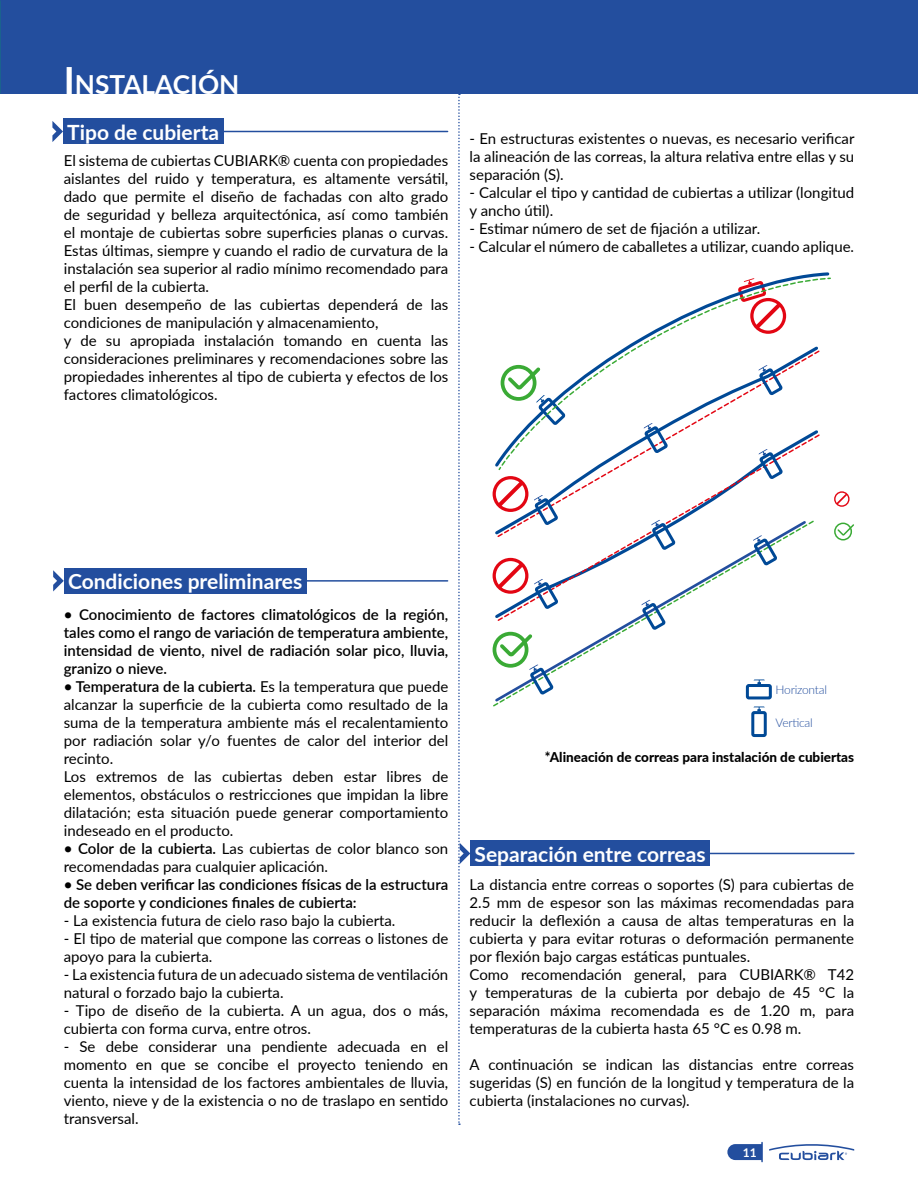
<style>
.page{position:relative;width:918px;height:1188px;background:#fff}
.page>*{position:absolute;margin:0;border:0;box-sizing:border-box;transform-origin:0 0}
.t1{font:700 26.25px "Lato";color:#fff}
.t2{font:700 21px "Lato";color:#fff}
.t3{font:15px/18px "Lato";color:#000}
.t4{font:600 15px/18px "Lato";color:#000;text-align:justify}
.t5{font:800 13.5px "Lato";color:#000}
.t6{font:300 12px "Lato";letter-spacing:-.02em;color:#234e9e}
.t7{font:700 12px "Lato";color:#fff}
.s1{font-size:37.5px}
.s2{font-weight:600}
</style>
<div class="page">
<svg style="left:769px;top:1144px;width:85px;height:16px"></svg>
<svg style="left:727px;top:1143px;width:36px;height:19px"></svg>
<div style="left:0;top:0;width:918px;height:94px;background:#234e9e"></div>
<hr style="left:166px;top:580px;width:282px;height:2px;background:#234e9e">
<div style="left:64px;top:568px;width:243px;height:26px;background:#234e9e"></div>
<svg style="left:53px;top:570px;width:11px;height:21px"></svg>
<hr style="left:166px;top:131px;width:282px;height:1px;background:#234e9e">
<div style="left:63px;top:119px;width:160px;height:25px;background:#234e9e"></div>
<svg style="left:52px;top:121px;width:11px;height:21px"></svg>
<svg style="left:834px;top:491px;width:16px;height:16px"></svg>
<svg style="left:836px;top:523px;width:18px;height:14px"></svg>
<div style="left:834px;top:523px;width:18px;height:18px;border:2px solid #3aaa35;border-radius:50%"></div>
<svg style="left:751px;top:707px;width:16px;height:31px"></svg>
<svg style="left:493px;top:277px;width:335px;height:424px"></svg>
<hr style="left:572px;top:853px;width:282px;height:1px;background:#234e9e">
<div style="left:470px;top:841px;width:240px;height:25px;background:#234e9e"></div>
<svg style="left:458px;top:94px;width:12px;height:1031px"></svg>
<h1 class="t1" style="left:64px;top:65px;width:177px"><span class="s1">I</span> NSTALACIÓN</h1>
<h2 class="t2" style="left:67px;top:117px;width:153px">Tipo de cubierta</h2>
<p class="t3" style="left:64px;top:151px;width:386px">El sistema de cubiertas CUBIARK® cuenta con propiedades aislantes del ruido y temperatura, es altamente versátil, dado que permite el diseño de fachadas con alto grado de seguridad y belleza arquitectónica, así como también el montaje de cubiertas sobre superficies planas o curvas.<br>Estas últimas, siempre y cuando el radio de curvatura de la instalación sea superior al radio mínimo recomendado para el perfil de la cubierta.<br>El buen desempeño de las cubiertas dependerá de las condiciones de manipulación y almacenamiento,<br>y de su apropiada instalación tomando en cuenta las consideraciones preliminares y recomendaciones sobre las propiedades inherentes al tipo de cubierta y efectos de los factores climatológicos.</p>
<p class="t3" style="left:470px;top:128px;width:386px;text-align:justify">- En estructuras existentes o nuevas, es necesario verificar la alineación de las correas, la altura relativa entre ellas y su separación (S).</p>
<p class="t3" style="left:470px;top:182px;width:386px">- Calcular el tipo y cantidad de cubiertas a utilizar (longitud y ancho útil).</p>
<p class="t3" style="left:470px;top:218px;width:292px">- Estimar número de set de fijación a utilizar.</p>
<p class="t3" style="left:470px;top:236px;width:386px">- Calcular el número de caballetes a utilizar, cuando aplique.</p>
<h2 class="t2" style="left:68px;top:566px;width:236px">Condiciones preliminares</h2>
<p class="t4" style="left:64px;top:605px;width:386px">• Conocimiento de factores climatológicos de la región, tales como el rango de variación de temperatura ambiente, intensidad de viento, nivel de radiación solar pico, lluvia, granizo o nieve.</p>
<p class="t3" style="left:64px;top:677px;width:386px"><span class="s2">• Temperatura de la cubierta.</span> Es la temperatura que puede alcanzar la superficie de la cubierta como resultado de la suma de la temperatura ambiente más el recalentamiento por radiación solar y/o fuentes de calor del interior del recinto.<br>Los extremos de las cubiertas deben estar libres de elementos, obstáculos o restricciones que impidan la libre dilatación; esta situación puede generar comportamiento indeseado en el producto.</p>
<p class="t3" style="left:64px;top:839px;width:386px"><span class="s2">• Color de la cubierta.</span> Las cubiertas de color blanco son recomendadas para cualquier aplicación.</p>
<p class="t4" style="left:64px;top:875px;width:386px">• Se deben verificar las condiciones físicas de la estructura de soporte y condiciones finales de cubierta:</p>
<p class="t3" style="left:64px;top:911px;width:333px">- La existencia futura de cielo raso bajo la cubierta.</p>
<p class="t3" style="left:64px;top:929px;width:386px">- El tipo de material que compone las correas o listones de apoyo para la cubierta.</p>
<p class="t3" style="left:64px;top:965px;width:386px">- La existencia futura de un adecuado sistema de ventilación natural o forzado bajo la cubierta.</p>
<p class="t3" style="left:64px;top:1001px;width:386px">- Tipo de diseño de la cubierta. A un agua, dos o más, cubierta con forma curva, entre otros.</p>
<p class="t3" style="left:64px;top:1037px;width:386px;text-align:justify">- Se debe considerar una pendiente adecuada en el momento en que se concibe el proyecto teniendo en cuenta la intensidad de los factores ambientales de lluvia, viento, nieve y de la existencia o no de traslapo en sentido transversal.</p>
<p class="t6" style="left:776px;top:682px;width:53px">Horizontal</p>
<p class="t6" style="left:776px;top:714px;width:39px">Vertical</p>
<p class="t5" style="left:545px;top:747px;width:311px">*Alineación de correas para instalación de cubiertas</p>
<h2 class="t2" style="left:475px;top:839px;width:233px">Separación entre correas</h2>
<p class="t3" style="left:470px;top:875px;width:386px">La distancia entre correas o soportes (S) para cubiertas de 2.5 mm de espesor son las máximas recomendadas para reducir la deflexión a causa de altas temperaturas en la cubierta y para evitar roturas o deformación permanente por flexión bajo cargas estáticas puntuales.<br>Como recomendación general, para CUBIARK® T42 y temperaturas de la cubierta por debajo de 45 °C la separación máxima recomendada es de 1.20 m, para temperaturas de la cubierta hasta 65 °C es 0.98 m.</p>
<p class="t3" style="left:470px;top:1055px;width:386px;text-align:justify">A continuación se indican las distancias entre correas sugeridas (S) en función de la longitud y temperatura de la cubierta (instalaciones no curvas).</p>
<p class="t7" style="left:743px;top:1144px;width:15px">11</p>
</div>
